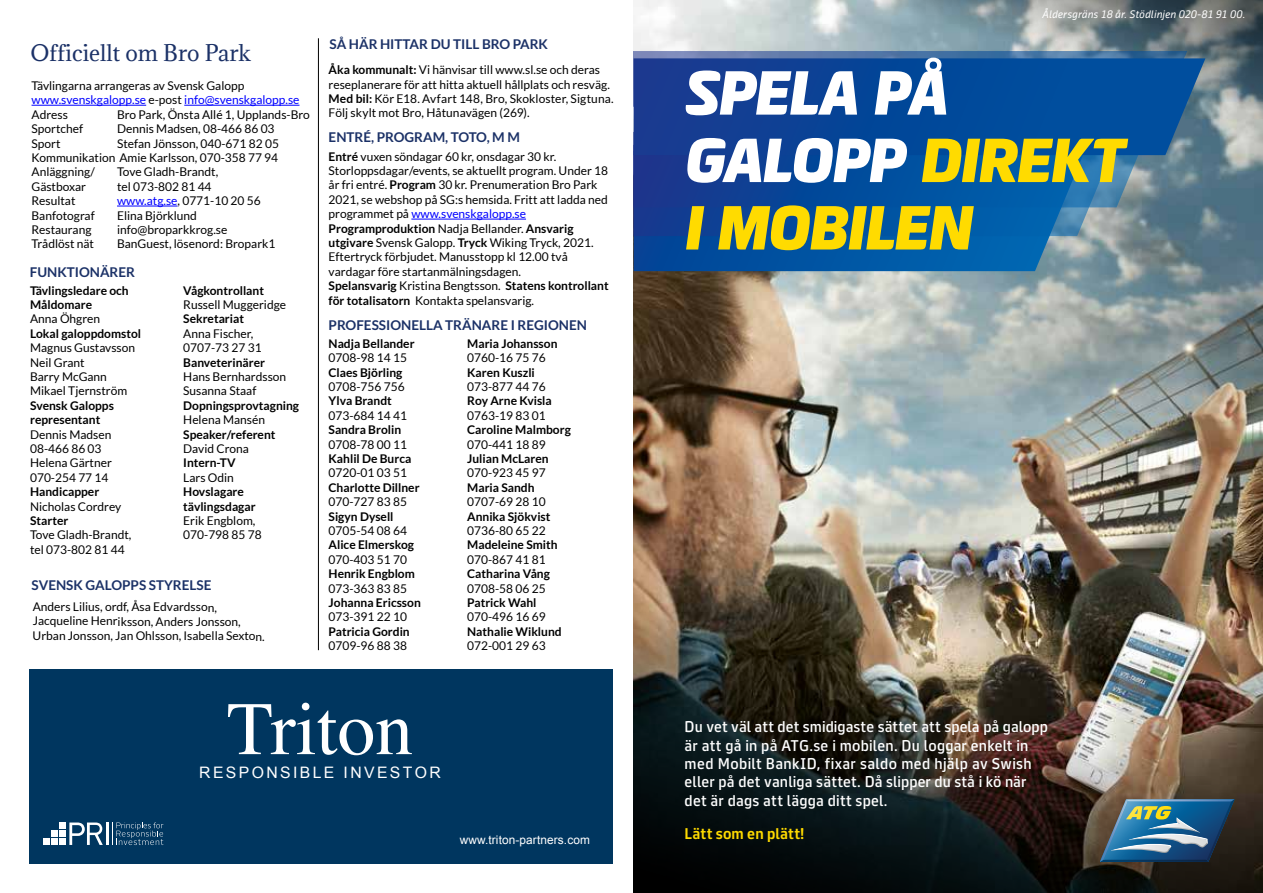
<style>
.page{position:relative;width:1263px;height:893px;background:#fff}
.page>*{position:absolute;margin:0;border:0;box-sizing:border-box;transform-origin:0 0}
.t1{font:60px/67.5px "ATG Rubrik";letter-spacing:-.005em;color:#ffdb00}
.t2{font:21px "Adamina";color:#1b3167}
.t3{font:15.75px "Arial";letter-spacing:.15em;color:#fff}
.t4{font:500 15px/18.3px "ATG Text";letter-spacing:.015em;color:#fff}
.t5{font:15px "Arial";letter-spacing:.15em;color:#fff}
.t6{font:700 15px "ATG Text";letter-spacing:.01em;color:#ffdb00}
.t7{font:700 13.5px "Lato";color:#1b3167}
.t8{font:12px/14.4px "Lato";color:#000}
.t9{font:700 12px/14.4px "Lato";color:#000}
.t10{font:11.85px "Arial";letter-spacing:.01em;color:#fff}
.t11{font:italic 10.5px "ATG Text";letter-spacing:.015em;color:#fff}
.s1{color:#00f}
.s2{font-weight:700}
.s3{color:#fff}
</style>
<div class="page">
<div style="left:30px;top:669px;width:583px;height:194px;background:#00365f"></div>
<svg style="left:228px;top:703px;width:184px;height:52px"></svg>
<div style="left:59px;top:822px;width:7px;height:7px;background:#fff"></div>
<div style="left:59px;top:830px;width:7px;height:7px;background:#fff"></div>
<div style="left:59px;top:839px;width:7px;height:6px;background:#fff"></div>
<div style="left:51px;top:830px;width:7px;height:7px;background:#fff"></div>
<div style="left:51px;top:839px;width:7px;height:6px;background:#fff"></div>
<div style="left:43px;top:839px;width:7px;height:6px;background:#fff"></div>
<svg style="left:69px;top:822px;width:34px;height:23px"></svg>
<hr style="left:106px;top:822px;width:2px;height:23px;background:#fff">
<svg style="left:112px;top:822px;width:51px;height:23px"></svg>
<hr style="left:411px;top:219px;width:115px;height:1px;background:#00f">
<hr style="left:32px;top:105px;width:114px;height:1px;background:#00f">
<hr style="left:184px;top:105px;width:115px;height:1px;background:#00f">
<hr style="left:117px;top:206px;width:61px;height:1px;background:#00f">
<hr style="left:318px;top:38px;width:1px;height:612px;background:#000">
<img style="left:634px;top:142px;width:629px;height:452px">
<svg style="left:634px;top:0;width:629px;height:142px;background:#99a6a9"></svg>
<img style="left:634px;top:594px;width:629px;height:299px">
<svg style="left:1100px;top:799px;width:134px;height:63px;background:#436d85"></svg>
<svg style="left:634px;top:236px;width:451px;height:35px;background:#0e5ca4"></svg>
<svg style="left:634px;top:51px;width:553px;height:7px;background:#5679a7"></svg>
<svg style="left:634px;top:155px;width:514px;height:81px;background:#15569e"></svg>
<svg style="left:634px;top:58px;width:571px;height:97px;background:#0a4897"></svg>
<h2 class="t2" style="left:31px;top:38px;width:222px">Officiellt om Bro Park</h2>
<p class="t8" style="left:32px;top:78px;width:269px">Tävlingarna arrangeras av Svensk Galopp <span class="s1">www.svenskgalopp.se</span> e-post <span class="s1">info@svenskgalopp.se<br></span>Adress</p>
<p class="t8" style="left:117px;top:107px;width:194px">Bro Park, Önsta Allé 1, Upplands-Bro</p>
<p class="t8" style="left:32px;top:122px;width:53px">Sportchef</p>
<p class="t8" style="left:117px;top:122px;width:159px">Dennis Madsen, 08-466 86 03</p>
<p class="t8" style="left:32px;top:136px;width:30px">Sport</p>
<p class="t8" style="left:32px;top:136px;width:249px;text-align:justify;text-indent:86px">Stefan Jönsson, 040-671 82 05<br>Kommunikation Amie Karlsson, 070-358 77 94<br>Anläggning/</p>
<p class="t8" style="left:117px;top:165px;width:103px">Tove Gladh-Brandt,</p>
<p class="t8" style="left:32px;top:179px;width:56px">Gästboxar</p>
<p class="t8" style="left:117px;top:179px;width:96px">tel 073-802 81 44</p>
<p class="t8" style="left:32px;top:194px;width:46px">Resultat</p>
<p class="t8" style="left:117px;top:194px;width:145px"><span class="s1">www.atg.se</span>, 0771-10 20 56</p>
<p class="t8" style="left:32px;top:208px;width:65px">Banfotograf</p>
<p class="t8" style="left:117px;top:208px;width:81px">Elina Björklund</p>
<p class="t8" style="left:32px;top:222px;width:61px">Restaurang</p>
<p class="t8" style="left:117px;top:222px;width:112px">info@broparkkrog.se</p>
<p class="t8" style="left:32px;top:237px;width:64px">Trådlöst nät</p>
<p class="t8" style="left:117px;top:237px;width:160px">BanGuest, lösenord: Bropark1</p>
<p class="t7" style="left:30px;top:264px;width:107px">FUNKTIONÄRER</p>
<p class="t9" style="left:183px;top:283px;width:82px">Vågkontrollant</p>
<p class="t8" style="left:183px;top:297px;width:104px">Russell Muggeridge</p>
<p class="t9" style="left:183px;top:312px;width:62px">Sekretariat</p>
<p class="t8" style="left:183px;top:326px;width:80px">Anna Fischer,<br>0707-73 27 31</p>
<p class="t9" style="left:183px;top:355px;width:83px">Banveterinärer</p>
<p class="t8" style="left:183px;top:369px;width:104px">Hans Bernhardsson<br>Susanna Staaf</p>
<p class="t9" style="left:183px;top:398px;width:117px">Dopningsprovtagning</p>
<p class="t8" style="left:183px;top:413px;width:83px">Helena Mansén</p>
<p class="t9" style="left:183px;top:427px;width:94px">Speaker/referent</p>
<p class="t8" style="left:183px;top:441px;width:67px">David Crona</p>
<p class="t9" style="left:183px;top:456px;width:54px">Intern-TV</p>
<p class="t8" style="left:183px;top:470px;width:52px">Lars Odin</p>
<p class="t9" style="left:183px;top:484px;width:74px">Hovslagare tävlingsdagar</p>
<p class="t8" style="left:183px;top:513px;width:80px">Erik Engblom,<br>070-798 85 78</p>
<p class="t9" style="left:30px;top:283px;width:100px">Tävlingsledare och<br>Måldomare</p>
<p class="t8" style="left:30px;top:312px;width:72px">Anna Öhgren</p>
<p class="t9" style="left:30px;top:326px;width:113px">Lokal galoppdomstol</p>
<p class="t8" style="left:30px;top:341px;width:107px">Magnus Gustavsson<br>Neil Grant<br>Barry McGann<br>Mikael Tjernström</p>
<p class="t9" style="left:30px;top:398px;width:85px">Svensk Galopps representant</p>
<p class="t8" style="left:30px;top:427px;width:83px">Dennis Madsen<br>08-466 86 03<br>Helena Gärtner<br>070-254 77 14</p>
<p class="t9" style="left:30px;top:484px;width:71px">Handicapper</p>
<p class="t8" style="left:30px;top:499px;width:93px">Nicholas Cordrey</p>
<p class="t9" style="left:30px;top:513px;width:40px">Starter</p>
<p class="t8" style="left:30px;top:528px;width:103px">Tove Gladh-Brandt, tel 073-802 81 44</p>
<p class="t7" style="left:32px;top:577px;width:181px">SVENSK GALOPPS STYRELSE</p>
<p class="t8" style="left:33px;top:599px;width:234px">Anders Lilius, ordf, Åsa Edvardsson,<br>Jacqueline Henriksson, Anders Jonsson,<br>Urban Jonsson, Jan Ohlsson, Isabella Sexton.</p>
<p class="t7" style="left:329px;top:37px;width:220px">SÅ HÄR HITTAR DU TILL BRO PARK</p>
<p class="t8" style="left:329px;top:63px;width:287px"><span class="s2">Åka kommunalt:</span> Vi hänvisar till www.sl.se och deras reseplanerare för att hitta aktuell hållplats och resväg.<br><span class="s2">Med bil:</span> Kör E18. Avfart 148, Bro, Skokloster, Sigtuna.<br>Följ skylt mot Bro, Håtunavägen (269).</p>
<p class="t8" style="left:329px;top:149px;width:282px"><span class="s2">Entré</span> vuxen söndagar 60 kr, onsdagar 30 kr.<br>Storloppsdagar/events, se aktuellt program. Under 18 år fri entré. <span class="s2">Program</span> 30 kr. Prenumeration Bro Park 2021, se webshop på SG:s hemsida. Fritt att ladda ned programmet på <span class="s1">www.svenskgalopp.se </span><span class="s2">Programproduktion</span> Nadja Bellander. <span class="s2">Ansvarig utgivare</span> Svensk Galopp. <span class="s2">Tryck</span> Wiking Tryck, 2021.<br>Eftertryck förbjudet. Manusstopp kl 12.00 två vardagar före startanmälningsdagen.<br><span class="s2">Spelansvarig</span> Kristina Bengtsson. <span class="s2">Statens kontrollant för totalisatorn</span> Kontakta spelansvarig.</p>
<p class="t9" style="left:329px;top:336px;width:87px">Nadja Bellander</p>
<p class="t8" style="left:329px;top:351px;width:80px">0708-98 14 15</p>
<p class="t9" style="left:329px;top:365px;width:75px">Claes Björling</p>
<p class="t8" style="left:329px;top:379px;width:78px">0708-756 756</p>
<p class="t9" style="left:329px;top:394px;width:65px">Ylva Brandt</p>
<p class="t8" style="left:329px;top:408px;width:80px">073-684 14 41</p>
<p class="t9" style="left:329px;top:422px;width:74px">Sandra Brolin</p>
<p class="t8" style="left:329px;top:437px;width:80px">0708-78 00 11</p>
<p class="t9" style="left:329px;top:451px;width:84px">Kahlil De Burca</p>
<p class="t8" style="left:329px;top:466px;width:80px">0720-01 03 51</p>
<p class="t9" style="left:329px;top:480px;width:92px">Charlotte Dillner</p>
<p class="t8" style="left:329px;top:495px;width:80px">070-727 83 85</p>
<p class="t9" style="left:329px;top:509px;width:66px">Sigyn Dysell</p>
<p class="t8" style="left:329px;top:523px;width:80px">0705-54 08 64</p>
<p class="t9" style="left:329px;top:538px;width:87px">Alice Elmerskog</p>
<p class="t8" style="left:329px;top:552px;width:80px">070-403 51 70</p>
<p class="t9" style="left:329px;top:566px;width:88px">Henrik Engblom</p>
<p class="t8" style="left:329px;top:581px;width:80px">073-363 83 85</p>
<p class="t9" style="left:329px;top:595px;width:94px">Johanna Ericsson</p>
<p class="t8" style="left:329px;top:610px;width:80px">073-391 22 10</p>
<p class="t9" style="left:329px;top:624px;width:83px">Patricia Gordin</p>
<p class="t8" style="left:329px;top:639px;width:80px">0709-96 88 38</p>
<p class="t7" style="left:329px;top:129px;width:193px">ENTRÉ, PROGRAM, TOTO, M M</p>
<p class="t7" style="left:329px;top:318px;width:260px">PROFESSIONELLA TRÄNARE I REGIONEN</p>
<p class="t9" style="left:467px;top:336px;width:92px">Maria Johansson</p>
<p class="t8" style="left:467px;top:351px;width:80px">0760-16 75 76</p>
<p class="t9" style="left:467px;top:365px;width:69px">Karen Kuszli</p>
<p class="t8" style="left:467px;top:379px;width:80px">073-877 44 76</p>
<p class="t9" style="left:467px;top:394px;width:86px">Roy Arne Kvisla</p>
<p class="t8" style="left:467px;top:408px;width:80px">0763-19 83 01</p>
<p class="t9" style="left:467px;top:422px;width:105px">Caroline Malmborg</p>
<p class="t8" style="left:467px;top:437px;width:80px">070-441 18 89</p>
<p class="t9" style="left:467px;top:451px;width:83px">Julian McLaren</p>
<p class="t8" style="left:467px;top:466px;width:80px">070-923 45 97</p>
<p class="t9" style="left:467px;top:480px;width:69px">Maria Sandh</p>
<p class="t8" style="left:467px;top:495px;width:80px">0707-69 28 10</p>
<p class="t9" style="left:467px;top:509px;width:85px">Annika Sjökvist</p>
<p class="t8" style="left:467px;top:523px;width:80px">0736-80 65 22</p>
<p class="t9" style="left:467px;top:538px;width:92px">Madeleine Smith</p>
<p class="t8" style="left:467px;top:552px;width:80px">070-867 41 81</p>
<p class="t9" style="left:467px;top:566px;width:84px">Catharina Vång</p>
<p class="t8" style="left:467px;top:581px;width:80px">0708-58 06 25</p>
<p class="t9" style="left:467px;top:595px;width:71px">Patrick Wahl</p>
<p class="t8" style="left:467px;top:610px;width:80px">070-496 16 69</p>
<p class="t9" style="left:467px;top:624px;width:96px">Nathalie Wiklund</p>
<p class="t8" style="left:467px;top:639px;width:80px">072-001 29 63</p>
<p class="t5" style="left:204px;top:762px;width:231px">RESPONSIBLE INVESTOR</p>
<h3 class="t3" style="left:199px;top:762px;width:243px">RESPONSIBLE INVESTOR</h3>
<p class="t10" style="left:460px;top:832px;width:132px">www.triton-partners.com</p>
<p class="t11" style="left:1042px;top:8px;width:205px">Åldersgräns 18 år. Stödlinjen 020-81 91 00.</p>
<h1 class="t1" style="left:686px;top:60px;width:441px"><span class="s3">SPELA PÅ<br>GALOPP</span> DIREKT<br>I MOBILEN</h1>
<p class="t4" style="left:685px;top:718px;width:365px">Du vet väl att det smidigaste sättet att spela på galopp är att gå in på ATG.se i mobilen. Du loggar enkelt in med Mobilt BankID, fixar saldo med hjälp av Swish eller på det vanliga sättet. Då slipper du stå i kö när det är dags att lägga ditt spel.</p>
<p class="t6" style="left:685px;top:824px;width:121px">Lätt som en plätt!</p>
</div>
